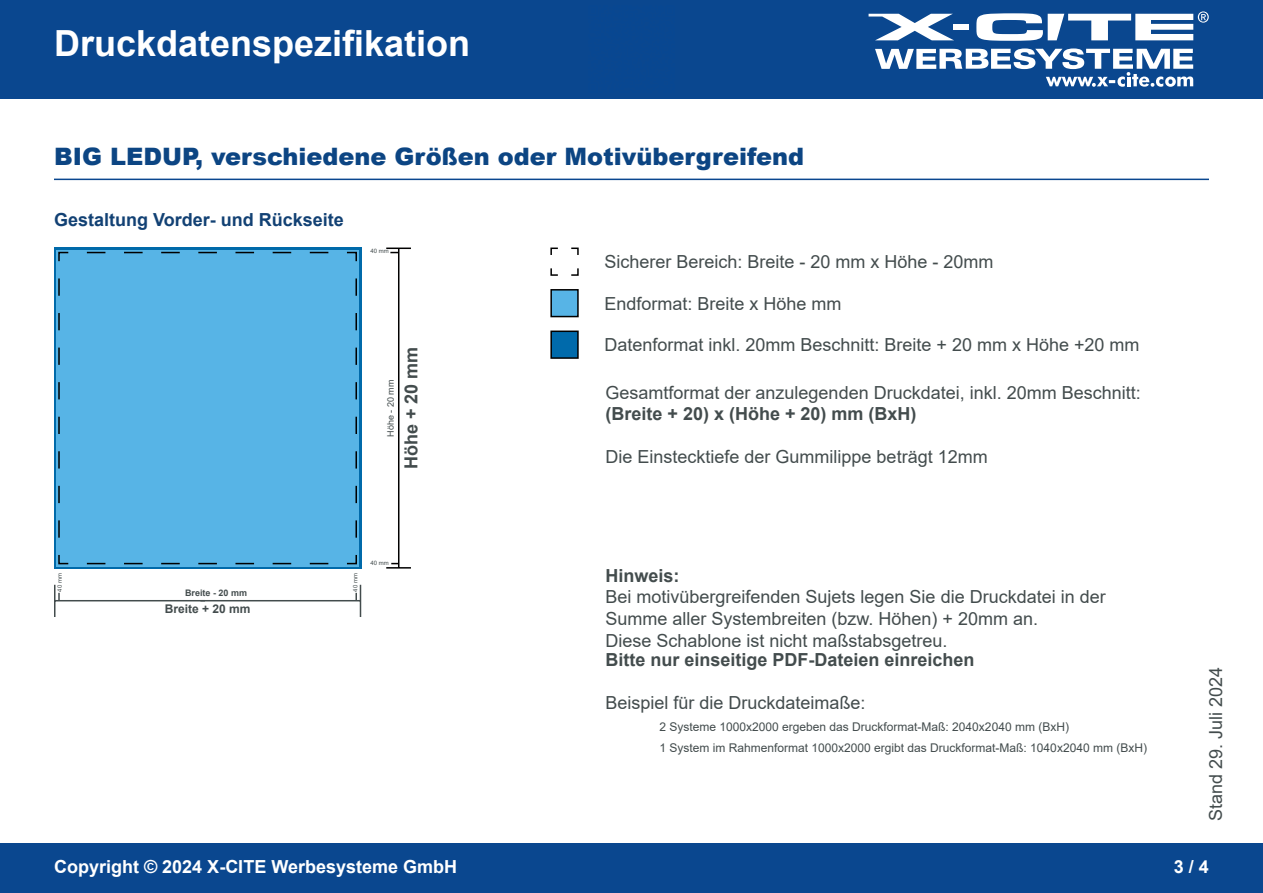
<style>
.page{position:relative;width:1263px;height:893px;background:#fff}
.page>*{position:absolute;margin:0;border:0;box-sizing:border-box;transform-origin:0 0}
.t1{font:700 36px "Arial";color:#fff}
.t2{font:900 24px "Arial";color:#0c4583}
.t3{font:18px/21.6px "Arial";color:#434c4d}
.t4{font:700 18px "Arial";color:#434c4d}
.t5{font:700 18px "Arial";color:#fff}
.t6{font:700 18px "Arial";color:#124174}
.t7{font:12px/21.6px "Arial";color:#434c4d}
.t8{font:700 12px "Arial";color:#434c4d}
.t9{font:700 9px "Arial";color:#434c4d}
.t10{font:9px "Arial";color:#434c4d}
.t11{font:6px "Arial";color:#434c4d}
</style>
<div class="page">
<div style="left:0;top:0;width:1263px;height:98px;background:#0a478f"></div>
<div style="left:0;top:844px;width:1263px;height:49px;background:#0a478f"></div>
<svg style="left:868px;top:14px;width:85px;height:26px"></svg>
<div style="left:953px;top:24px;width:15px;height:6px;background:#fff"></div>
<svg style="left:875px;top:48px;width:318px;height:39px"></svg>
<svg style="left:976px;top:11px;width:233px;height:30px"></svg>
<hr style="left:54px;top:179px;width:1155px;height:1px;background:#0a478f">
<svg style="left:550px;top:247px;width:29px;height:29px"></svg>
<div style="left:551px;top:290px;width:27px;height:27px;background:#57b4e6"></div>
<div style="left:550px;top:289px;width:29px;height:28px;border:2px solid #000"></div>
<div style="left:551px;top:331px;width:27px;height:27px;background:#006aab"></div>
<div style="left:550px;top:331px;width:29px;height:28px;border:2px solid #000"></div>
<div style="left:54px;top:248px;width:307px;height:321px;background:linear-gradient(to right,#57b4e6,#57b4e6)"></div>
<div style="left:58px;top:251px;width:300px;height:314px;background:#57b4e6"></div>
<hr style="left:360px;top:585px;width:1px;height:32px;background:#434c4d">
<hr style="left:200px;top:600px;width:160px;height:1px;background:#434c4d">
<hr style="left:54px;top:585px;width:2px;height:32px;background:#434c4d">
<hr style="left:55px;top:600px;width:150px;height:1px;background:#434c4d">
<svg style="left:58px;top:593px;width:2px;height:7px"></svg>
<svg style="left:355px;top:593px;width:2px;height:7px"></svg>
<hr style="left:386px;top:567px;width:25px;height:2px;background:#010000">
<hr style="left:398px;top:248px;width:1px;height:319px;background:#010000">
<svg style="left:386px;top:248px;width:25px;height:5px"></svg>
<h1 class="t1" style="left:54px;top:18px;width:418px">Druckdatenspezifikation</h1>
<h2 class="t2" style="left:54px;top:139px;width:752px">BIG LEDUP, verschiedene Größen oder Motivübergreifend</h2>
<p class="t6" style="left:54px;top:207px;width:291px">Gestaltung Vorder- und Rückseite</p>
<p class="t11" style="left:370px;top:247px;width:20px">40 mm</p>
<p class="t10" style="left:384px;top:437px;width:59px;rotate:-90deg">Höhe - 20 mm</p>
<p class="t4" style="left:398px;top:469px;width:124px;rotate:-90deg">Höhe + 20 mm</p>
<p class="t11" style="left:56px;top:592px;width:20px;rotate:-90deg">40 mm</p>
<p class="t11" style="left:351px;top:592px;width:20px;rotate:-90deg">40 mm</p>
<p class="t9" style="left:185px;top:587px;width:64px">Breite - 20 mm</p>
<p class="t8" style="left:165px;top:600px;width:87px">Breite + 20 mm</p>
<p class="t11" style="left:370px;top:559px;width:20px">40 mm</p>
<p class="t3" style="left:604px;top:251px;width:391px">Sicherer Bereich: Breite - 20 mm x Höhe - 20mm</p>
<p class="t3" style="left:604px;top:292px;width:239px">Endformat: Breite x Höhe mm</p>
<p class="t3" style="left:604px;top:334px;width:537px">Datenformat inkl. 20mm Beschnitt: Breite + 20 mm x Höhe +20 mm</p>
<p class="t3" style="left:605px;top:381px;width:537px">Gesamtformat der anzulegenden Druckdatei, inkl. 20mm Beschnitt:</p>
<p class="t4" style="left:605px;top:401px;width:313px">(Breite + 20) x (Höhe + 20) mm (BxH)</p>
<p class="t3" style="left:605px;top:446px;width:384px">Die Einstecktiefe der Gummilippe beträgt 12mm</p>
<p class="t4" style="left:605px;top:563px;width:76px">Hinweis:</p>
<p class="t3" style="left:605px;top:586px;width:502px">Bei motivübergreifenden Sujets legen Sie die Druckdatei in der<br>Summe aller Systembreiten (bzw. Höhen) + 20mm an.<br>Diese Schablone ist nicht maßstabsgetreu.</p>
<p class="t4" style="left:605px;top:647px;width:371px">Bitte nur einseitige PDF-Dateien einreichen</p>
<p class="t3" style="left:605px;top:692px;width:262px">Beispiel für die Druckdateimaße:</p>
<p class="t7" style="left:659px;top:716px;width:489px">2 Systeme 1000x2000 ergeben das Druckformat-Maß: 2040x2040 mm (BxH)<br>1 System im Rahmenformat 1000x2000 ergibt das Druckformat-Maß: 1040x2040 mm (BxH)</p>
<p class="t3" style="left:1205px;top:821px;width:156px;rotate:-90deg">Stand 29. Juli 2024</p>
<p class="t5" style="left:54px;top:854px;width:405px">Copyright © 2024 X-CITE Werbesysteme GmbH</p>
<p class="t5" style="left:1174px;top:854px;width:37px">3 / 4</p>
</div>
